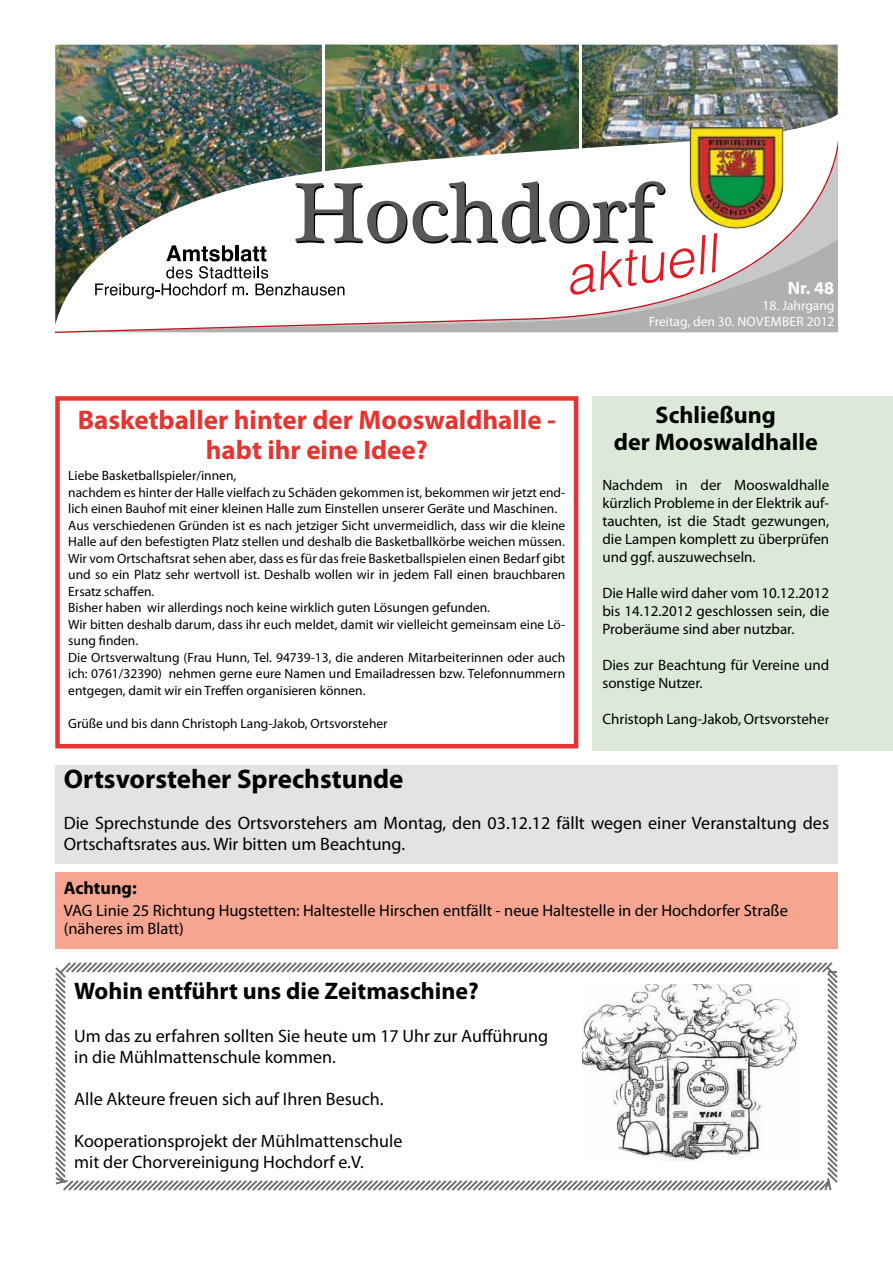
<style>
.page{position:relative;width:893px;height:1263px;background:#fff}
.page>*{position:absolute;margin:0;border:0;box-sizing:border-box;transform-origin:0 0}
.t1{font:700 27px/30px "Myriad Pro";color:#e73431;text-align:center}
.t2{font:700 27px "Myriad Pro";color:#000}
.t3{font:700 24px/27px "Myriad Pro";color:#000;text-align:center}
.t4{font:18px/21px "Myriad Pro";color:#000}
.t5{font:700 18px "Myriad Pro";color:#000}
.t6{font:700 18px "Myriad Pro";color:#fff}
.t7{font:16.5px/18px "Myriad Pro";color:#000}
.t8{font:15px/18px "Myriad Pro";color:#000;text-align:justify}
.t9{font:13.5px/16.5px "Myriad Pro";color:#000}
.t10{font:13.5px/16.5px "Myriad Pro";color:#fff;text-align:right}
.s1{font-size:13.5px}
</style>
<div class="page">
<img style="left:55px;top:45px;width:267px;height:92px">
<img style="left:325px;top:45px;width:254px;height:92px">
<img style="left:582px;top:45px;width:256px;height:92px">
<img style="left:55px;top:137px;width:783px;height:195px">
<img style="left:690px;top:127px;width:93px;height:101px">
<div style="left:55px;top:765px;width:783px;height:99px;background:#e3e3e3"></div>
<div style="left:592px;top:396px;width:301px;height:354px;background:#dce9d9"></div>
<div style="left:55px;top:396px;width:523px;height:352px;border:4px solid #e73431"></div>
<svg style="left:55px;top:962px;width:783px;height:229px"></svg>
<img style="left:583px;top:984px;width:213px;height:177px">
<div style="left:55px;top:872px;width:783px;height:76px;background:#f5a590"></div>
<h1 class="t1" style="left:78px;top:404px;width:479px">Basketballer hinter der Mooswaldhalle - habt ihr eine Idee?</h1>
<p class="t9" style="left:68px;top:467px;width:499px">Liebe Basketballspieler/innen,<br>nachdem es hinter der Halle vielfach zu Schäden gekommen ist, bekommen wir jetzt end&shy;lich einen Bauhof mit einer kleinen Halle zum Einstellen unserer Geräte und Maschinen.<br>Aus verschiedenen Gründen ist es nach jetziger Sicht unvermeidlich, dass wir die kleine Halle auf den befestigten Platz stellen und deshalb die Basketballkörbe weichen müssen.<br>Wir vom Ortschaftsrat sehen aber, dass es für das freie Basketballspielen einen Bedarf gibt und so ein Platz sehr wertvoll ist. Deshalb wollen wir in jedem Fall einen brauchbaren Ersatz schaffen.<br>Bisher haben wir allerdings noch keine wirklich guten Lösungen gefunden.<br>Wir bitten deshalb darum, dass ihr euch meldet, damit wir vielleicht gemeinsam eine Lö&shy;sung finden.<br>Die Ortsverwaltung (Frau Hunn, Tel. 94739-13, die anderen Mitarbeiterinnen oder auch ich: 0761/32390) nehmen gerne eure Namen und Emailadressen bzw. Telefonnummern entgegen, damit wir ein Treffen organisieren können.</p>
<p class="t9" style="left:68px;top:715px;width:321px">Grüße und bis dann Christoph Lang-Jakob, Ortsvorsteher</p>
<h3 class="t6" style="left:788px;top:276px;width:48px">Nr. 48</h3>
<p class="t10" style="left:649px;top:297px;width:187px">18. Jahrgang<br>Freitag, den 30. November 2012</p>
<h2 class="t3" style="left:614px;top:400px;width:205px">Schließung<br>der Mooswaldhalle</h2>
<p class="t8" style="left:602px;top:476px;width:228px">Nachdem in der Mooswaldhalle kürzlich Probleme in der Elektrik auf&shy;tauchten, ist die Stadt gezwungen, die Lampen komplett zu überprüfen und ggf. auszuwechseln.</p>
<p class="t8" style="left:602px;top:584px;width:228px">Die Halle wird daher vom 10.12.2012 bis 14.12.2012 geschlossen sein, die Proberäume sind aber nutzbar.</p>
<p class="t8" style="left:602px;top:656px;width:228px">Dies zur Beachtung für Vereine und sonstige Nutzer.</p>
<p class="t8" style="left:602px;top:710px;width:228px">Christoph Lang-Jakob, Ortsvorstehe<span class="s1">r</span></p>
<h1 class="t2" style="left:64px;top:761px;width:341px">Ortsvorsteher Sprechstunde</h1>
<h3 class="t4" style="left:64px;top:812px;width:767px">Die Sprechstunde des Ortsvorstehers am Montag, den 03.12.12 fällt wegen einer Veranstaltung des<br>Ortschaftsrates aus. Wir bitten um Beachtung.</h3>
<h3 class="t5" style="left:64px;top:876px;width:74px">Achtung:</h3>
<p class="t7" style="left:64px;top:901px;width:726px">VAG Linie 25 Richtung Hugstetten: Haltestelle Hirschen entfällt - neue Haltestelle in der Hochdorfer Straße (näheres im Blatt)</p>
<h2 class="t3" style="left:74px;top:977px;width:406px">Wohin entführt uns die Zeitmaschine?</h2>
<h3 class="t4" style="left:74px;top:1025px;width:475px">Um das zu erfahren sollten Sie heute um 17 Uhr zur Aufführung in die Mühlmattenschule kommen.</h3>
<h3 class="t4" style="left:74px;top:1088px;width:311px">Alle Akteure freuen sich auf Ihren Besuch.</h3>
<h3 class="t4" style="left:74px;top:1130px;width:330px">Kooperationsprojekt der Mühlmattenschule mit der Chorvereinigung Hochdorf e.V.</h3>
</div>
